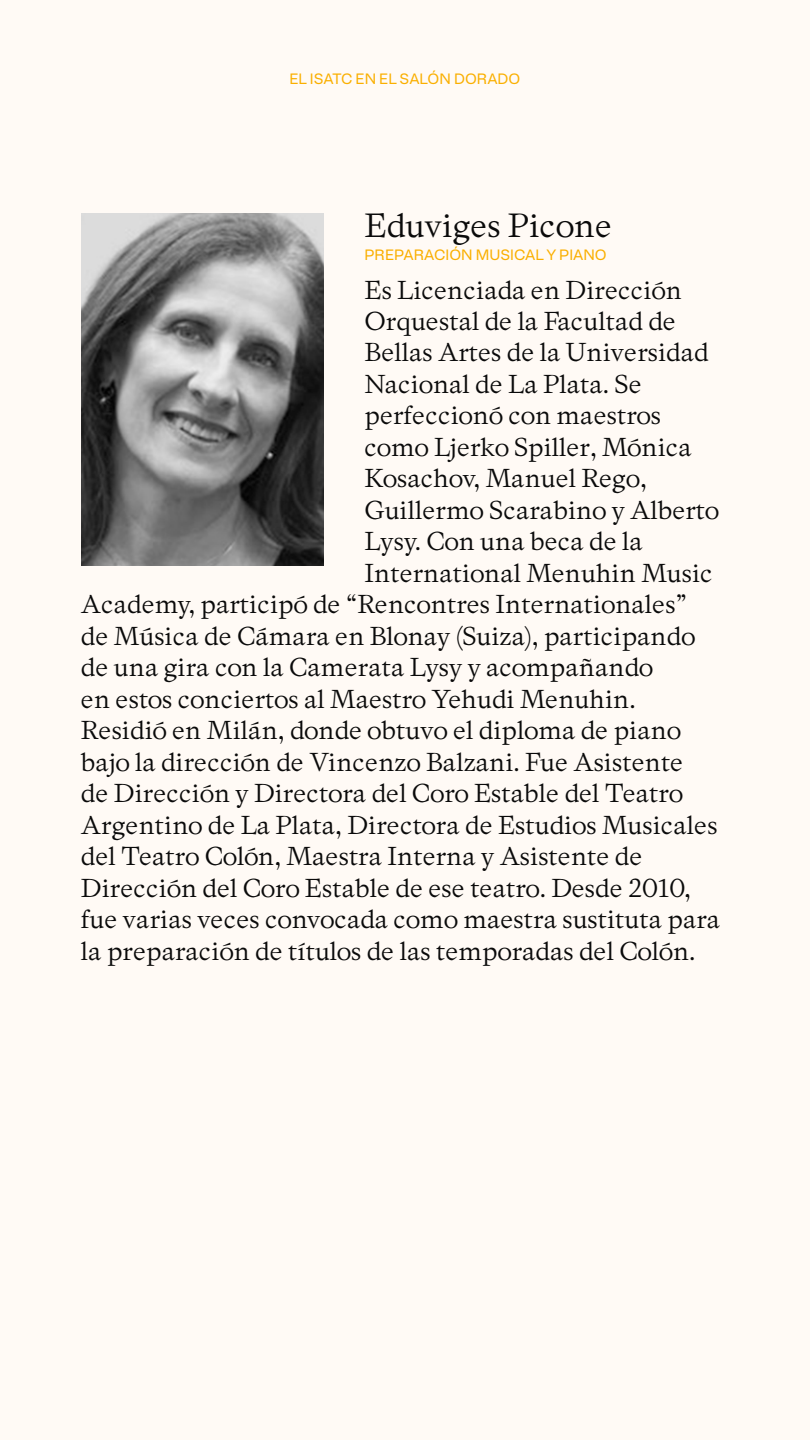
<style>
.page{position:relative;width:810px;height:1440px;background:#fffaf5}
.page>*{position:absolute;margin:0;border:0;box-sizing:border-box;transform-origin:0 0}
.t1{font:300 34.5px "Colon Serif";color:#0a0a0a}
.t2{font:300 26.62px "Colon Serif";color:#0a0a0a}
.t3{font:15px "Brut Grotesque";color:#faaf00}
</style>
<div class="page">
<img style="left:81px;top:213px;width:243px;height:353px">
<p class="t3" style="left:290px;top:70px;width:232px">EL ISATC EN EL SALÓN DORADO</p>
<p class="t1" style="left:364px;top:206px;width:249px">Eduviges Picone</p>
<p class="t3" style="left:364px;top:246px;width:244px">PREPARACIÓN MUSICAL Y PIANO</p>
<p class="t2" style="left:364px;top:274px;width:319px">Es Licenciada en Dirección</p>
<p class="t2" style="left:364px;top:306px;width:313px">Orquestal de la Facultad de</p>
<p class="t2" style="left:364px;top:337px;width:346px">Bellas Artes de la Universidad</p>
<p class="t2" style="left:364px;top:369px;width:279px">Nacional de La Plata. Se</p>
<p class="t2" style="left:364px;top:400px;width:298px">perfeccionó con maestros</p>
<p class="t2" style="left:364px;top:432px;width:329px">como Ljerko Spiller, Mónica</p>
<p class="t2" style="left:364px;top:463px;width:284px">Kosachov, Manuel Rego,</p>
<p class="t2" style="left:364px;top:495px;width:356px">Guillermo Scarabino y Alberto</p>
<p class="t2" style="left:364px;top:526px;width:280px">Lysy. Con una beca de la</p>
<p class="t2" style="left:364px;top:558px;width:350px">International Menuhin Music</p>
<p class="t2" style="left:81px;top:589px;width:607px">Academy, participó de “Rencontres Internationales”</p>
<p class="t2" style="left:81px;top:621px;width:616px">de Música de Cámara en Blonay (Suiza), participando</p>
<p class="t2" style="left:81px;top:652px;width:574px">de una gira con la Camerata Lysy y acompañando</p>
<p class="t2" style="left:81px;top:684px;width:556px">en estos conciertos al Maestro Yehudi Menuhin.</p>
<p class="t2" style="left:81px;top:715px;width:602px">Residió en Milán, donde obtuvo el diploma de piano</p>
<p class="t2" style="left:81px;top:747px;width:604px">bajo la dirección de Vincenzo Balzani. Fue Asistente</p>
<p class="t2" style="left:81px;top:778px;width:604px">de Dirección y Directora del Coro Estable del Teatro</p>
<p class="t2" style="left:81px;top:810px;width:638px">Argentino de La Plata, Directora de Estudios Musicales</p>
<p class="t2" style="left:81px;top:841px;width:563px">del Teatro Colón, Maestra Interna y Asistente de</p>
<p class="t2" style="left:81px;top:873px;width:612px">Dirección del Coro Estable de ese teatro. Desde 2010,</p>
<p class="t2" style="left:81px;top:904px;width:641px">fue varias veces convocada como maestra sustituta para</p>
<p class="t2" style="left:81px;top:936px;width:616px">la preparación de títulos de las temporadas del Colón.</p>
</div>
